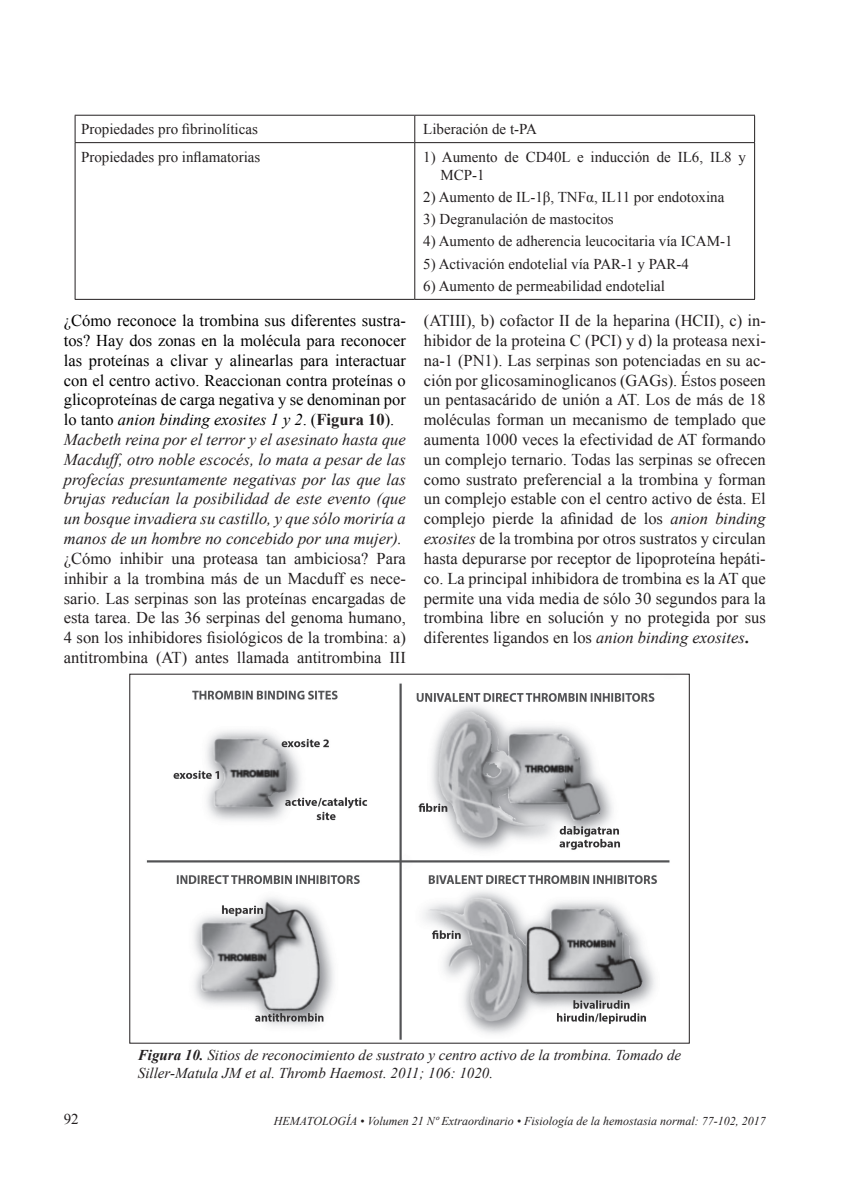
<style>
.page{position:relative;width:851px;height:1191px;background:#fff}
.page>*{position:absolute;margin:0;border:0;box-sizing:border-box;transform-origin:0 0}
.t1{font:16.5px/19.8px "Times New Roman";color:#231f20;text-align:justify}
.t2{font:italic 16.5px/19.8px "Times New Roman";color:#231f20}
.t3{font:15px/18px "Times New Roman";color:#231f20}
.t4{font:italic 15px/18px "Times New Roman";color:#231f20}
.t5{font:italic 12px "Times New Roman";color:#231f20}
.s1{font-style:normal;color:#000001}
.s2{color:#000001}
.s3{font-weight:700;font-style:normal}
.s4{font-style:italic}
.s5{font-weight:700}
</style>
<div class="page">
<hr style="left:75px;top:115px;width:339px;height:1px;background:#231f20">
<svg style="left:75px;top:116px;width:1px;height:26px"></svg>
<hr style="left:414px;top:115px;width:340px;height:1px;background:#231f20">
<svg style="left:414px;top:116px;width:1px;height:26px"></svg>
<svg style="left:754px;top:116px;width:1px;height:26px"></svg>
<hr style="left:75px;top:142px;width:339px;height:1px;background:#231f20">
<hr style="left:75px;top:143px;width:1px;height:156px;background:#231f20">
<hr style="left:414px;top:142px;width:340px;height:1px;background:#231f20">
<hr style="left:414px;top:143px;width:1px;height:156px;background:#231f20">
<hr style="left:754px;top:143px;width:1px;height:156px;background:#231f20">
<hr style="left:75px;top:299px;width:339px;height:1px;background:#231f20">
<hr style="left:414px;top:299px;width:340px;height:1px;background:#231f20">
<img style="left:146px;top:683px;width:524px;height:357px">
<p class="t3" style="left:81px;top:120px;width:178px">Propiedades pro fibrinolíticas</p>
<p class="t3" style="left:423px;top:120px;width:115px">Liberación de t-PA</p>
<p class="t3" style="left:81px;top:147px;width:181px">Propiedades pro inflamatorias</p>
<p class="t3" style="left:440px;top:147px;width:307px;text-indent:-17px">1) Aumento de CD40L e inducción de IL6, IL8 y<br>MCP-1</p>
<p class="t3" style="left:423px;top:187px;width:302px">2) Aumento de IL-1β, TNFα, IL11 por endotoxina</p>
<p class="t3" style="left:423px;top:210px;width:192px">3) Degranulación de mastocitos</p>
<p class="t3" style="left:423px;top:232px;width:311px">4) Aumento de adherencia leucocitaria vía ICAM-1</p>
<p class="t3" style="left:423px;top:254px;width:267px">5) Activación endotelial vía PAR-1 y PAR-4</p>
<p class="t3" style="left:423px;top:276px;width:243px">6) Aumento de permeabilidad endotelial</p>
<p class="t2" style="left:64px;top:310px;width:343px"><span class="s1">¿Cómo reconoce la trombina sus diferentes sustra&shy;tos? Hay dos zonas en la molécula para reconocer las proteínas a clivar y alinearlas para interactuar con el centro activo. Reaccionan contra proteínas o glicoproteínas de carga negativa y se denominan por lo tanto</span> <span class="s2">anion binding exosites 1 y 2</span><span class="s1">. (</span><span class="s3">Figura 10</span><span class="s1">).<br></span>Macbeth reina por el terror y el asesinato hasta que Macduff, otro noble escocés, lo mata a pesar de las profecías presuntamente negativas por las que las brujas reducían la posibilidad de este evento (que un bosque invadiera su castillo, y que sólo moriría a manos de un hombre no concebido por una mujer).</p>
<p class="t1" style="left:64px;top:548px;width:343px">¿Cómo inhibir una proteasa tan ambiciosa? Para inhibir a la trombina más de un Macduff es nece&shy;sario. Las serpinas son las proteínas encargadas de esta tarea. De las 36 serpinas del genoma humano, 4 son los inhibidores fisiológicos de la trombina: a) antitrombina (AT) antes llamada antitrombina III</p>
<p class="t1" style="left:423px;top:310px;width:343px">(ATIII), b) cofactor II de la heparina (HCII), c) in&shy;hibidor de la proteina C (PCI) y d) la proteasa nexi&shy;na-1 (PN1). Las serpinas son potenciadas en su ac&shy;ción por glicosaminoglicanos (GAGs). Éstos poseen un pentasacárido de unión a AT. Los de más de 18 moléculas forman un mecanismo de templado que aumenta 1000 veces la efectividad de AT formando un complejo ternario. Todas las serpinas se ofrecen como sustrato preferencial a la trombina y forman un complejo estable con el centro activo de ésta. El complejo pierde la afinidad de los <span class="s4">anion binding exosites</span> de la trombina por otros sustratos y circulan hasta depurarse por receptor de lipoproteína hepáti&shy;co. La principal inhibidora de trombina es la AT que permite una vida media de sólo 30 segundos para la trombina libre en solución y no protegida por sus diferentes ligandos en los <span class="s4">anion binding exosites</span><span class="s5">.</span></p>
<p class="t4" style="left:138px;top:1045px;width:544px"><span class="s5">Figura 10.</span> Sitios de reconocimiento de sustrato y centro activo de la trombina. Tomado de<br>Siller-Matula JM et al. Thromb Haemost. 2011; 106: 1020.</p>
<p class="t3" style="left:64px;top:1109px;width:16px">92</p>
<p class="t5" style="left:274px;top:1112px;width:493px">HEMATOLOGÍA • Volumen 21 Nº Extraordinario • Fisiología de la hemostasia normal: 77-102, 2017</p>
</div>
